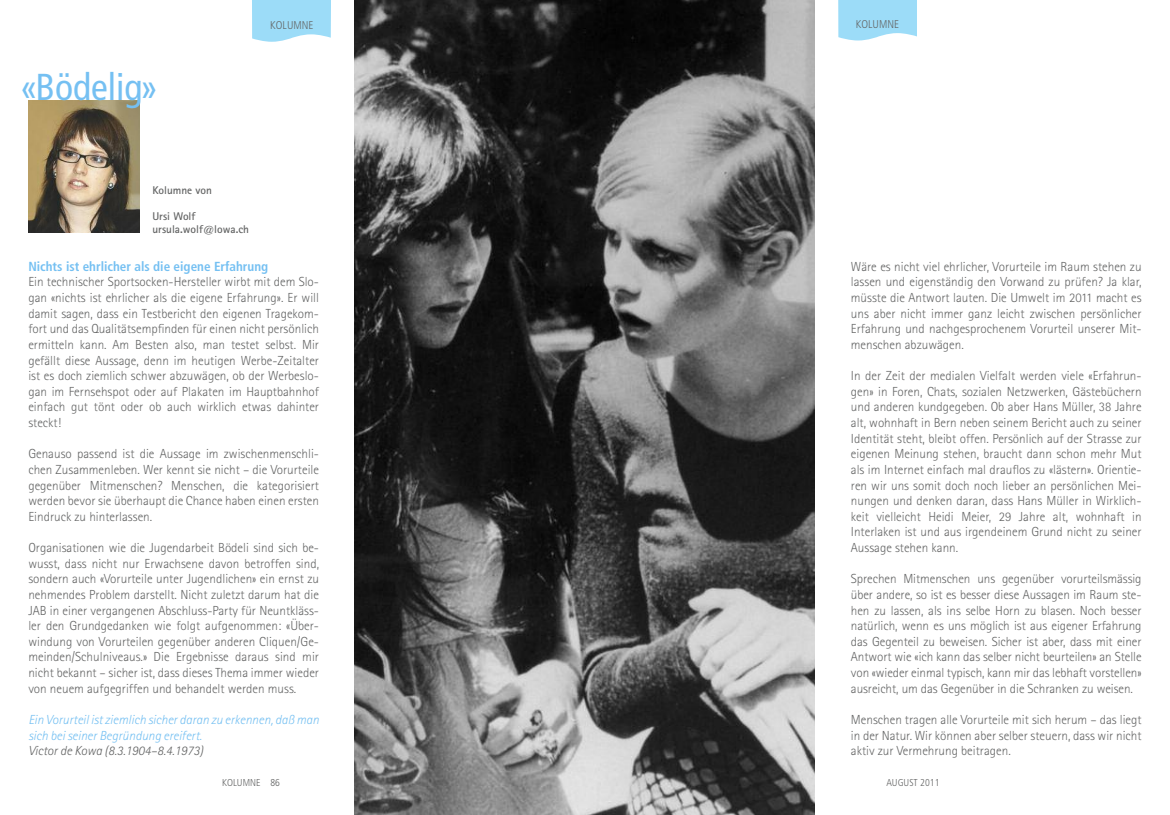
<style>
.page{position:relative;width:1170px;height:815px;background:#fff}
.page>*{position:absolute;margin:0;border:0;box-sizing:border-box;transform-origin:0 0}
.t1{font:condensed 37.5px "Frutiger LT Std";color:#75c0f2}
.t2{font:300 13.12px/15.6px "Rotis Sans Serif";color:#646565;text-align:justify}
.t3{font:italic 300 13.12px/15.6px "Rotis Sans Serif";color:#75c0f2}
.t4{font:700 condensed 13.12px "Frutiger";color:#75c0f2}
.t5{font:italic 300 13.12px "Rotis Sans Serif";color:#646565}
.t6{font:700 11.25px/12.5px "Rotis Sans Serif";color:#646565}
.t7{font:300 condensed 11.25px "Frutiger LT Std";color:#646565}
.t8{font:300 condensed 10px "Frutiger LT Std";color:#646565}
</style>
<div class="page">
<svg style="left:838px;top:0;width:78px;height:41px;background:#a6dff8"></svg>
<img style="left:354px;top:0;width:460px;height:815px">
<svg style="left:252px;top:0;width:79px;height:42px;background:#a5dff8"></svg>
<img style="left:28px;top:100px;width:112px;height:133px">
<h1 class="t1" style="left:20px;top:72px;width:140px">«Bödelig»</h1>
<p class="t7" style="left:270px;top:21px;width:45px">KOLUMNE</p>
<p class="t6" style="left:152px;top:185px;width:61px">Kolumne von</p>
<p class="t6" style="left:152px;top:211px;width:98px">Ursi Wolf ursula.wolf@lowa.ch</p>
<p class="t4" style="left:28px;top:261px;width:241px">Nichts ist ehrlicher als die eigene Erfahrung</p>
<p class="t2" style="left:28px;top:275px;width:292px">Ein technischer Sportsocken-Hersteller wirbt mit dem Slo&shy;gan «nichts ist ehrlicher als die eigene Erfahrung». Er will damit sagen, dass ein Testbericht den eigenen Tragekom&shy;fort und das Qualitätsempfinden für einen nicht persönlich ermitteln kann. Am Besten also, man testet selbst. Mir gefällt diese Aussage, denn im heutigen Werbe-Zeitalter ist es doch ziemlich schwer abzuwägen, ob der Werbeslo&shy;gan im Fernsehspot oder auf Plakaten im Hauptbahnhof einfach gut tönt oder ob auch wirklich etwas dahinter steckt!</p>
<p class="t2" style="left:28px;top:447px;width:292px">Genauso passend ist die Aussage im zwischenmenschli&shy;chen Zusammenleben. Wer kennt sie nicht – die Vorurteile gegenüber Mitmenschen? Menschen, die kategorisiert werden bevor sie überhaupt die Chance haben einen ersten Eindruck zu hinterlassen.</p>
<p class="t2" style="left:28px;top:541px;width:292px">Organisationen wie die Jugendarbeit Bödeli sind sich be&shy;wusst, dass nicht nur Erwachsene davon betroffen sind, sondern auch «Vorurteile unter Jugendlichen» ein ernst zu nehmendes Problem darstellt. Nicht zuletzt darum hat die JAB in einer vergangenen Abschluss-Party für Neuntkläss&shy;ler den Grundgedanken wie folgt aufgenommen: «Über&shy;windung von Vorurteilen gegenüber anderen Cliquen/Ge&shy;meinden/Schulniveaus.» Die Ergebnisse daraus sind mir nicht bekannt – sicher ist, dass dieses Thema immer wieder von neuem aufgegriffen und behandelt werden muss.</p>
<p class="t3" style="left:28px;top:713px;width:292px">Ein Vorurteil ist ziemlich sicher daran zu erkennen, daß man sich bei seiner Begründung ereifert.</p>
<p class="t5" style="left:28px;top:746px;width:176px">Victor de Kowa (8.3.1904–8.4.1973)</p>
<p class="t8" style="left:222px;top:779px;width:59px">KOLUMNE 86</p>
<p class="t7" style="left:855px;top:19px;width:45px">KOLUMNE</p>
<p class="t2" style="left:850px;top:260px;width:292px">Wäre es nicht viel ehrlicher, Vorurteile im Raum stehen zu lassen und eigenständig den Vorwand zu prüfen? Ja klar, müsste die Antwort lauten. Die Umwelt im 2011 macht es uns aber nicht immer ganz leicht zwischen persönlicher Erfahrung und nachgesprochenem Vorurteil unserer Mit&shy;menschen abzuwägen.</p>
<p class="t2" style="left:850px;top:369px;width:292px">In der Zeit der medialen Vielfalt werden viele «Erfahrun&shy;gen» in Foren, Chats, sozialen Netzwerken, Gästebüchern und anderen kundgegeben. Ob aber Hans Müller, 38 Jahre alt, wohnhaft in Bern neben seinem Bericht auch zu seiner Identität steht, bleibt offen. Persönlich auf der Strasse zur eigenen Meinung stehen, braucht dann schon mehr Mut als im Internet einfach mal drauflos zu «lästern». Orientie&shy;ren wir uns somit doch noch lieber an persönlichen Mei&shy;nungen und denken daran, dass Hans Müller in Wirklich&shy;keit vielleicht Heidi Meier, 29 Jahre alt, wohnhaft in Interlaken ist und aus irgendeinem Grund nicht zu seiner Aussage stehen kann.</p>
<p class="t2" style="left:850px;top:572px;width:292px">Sprechen Mitmenschen uns gegenüber vorurteilsmässig über andere, so ist es besser diese Aussagen im Raum ste&shy;hen zu lassen, als ins selbe Horn zu blasen. Noch besser natürlich, wenn es uns möglich ist aus eigener Erfahrung das Gegenteil zu beweisen. Sicher ist aber, dass mit einer Antwort wie «ich kann das selber nicht beurteilen» an Stelle von «wieder einmal typisch, kann mir das lebhaft vorstellen» ausreicht, um das Gegenüber in die Schranken zu weisen.</p>
<p class="t2" style="left:850px;top:713px;width:292px">Menschen tragen alle Vorurteile mit sich herum – das liegt in der Natur. Wir können aber selber steuern, dass wir nicht aktiv zur Vermehrung beitragen.</p>
<p class="t8" style="left:886px;top:779px;width:55px">AUGUST 2011</p>
</div>
